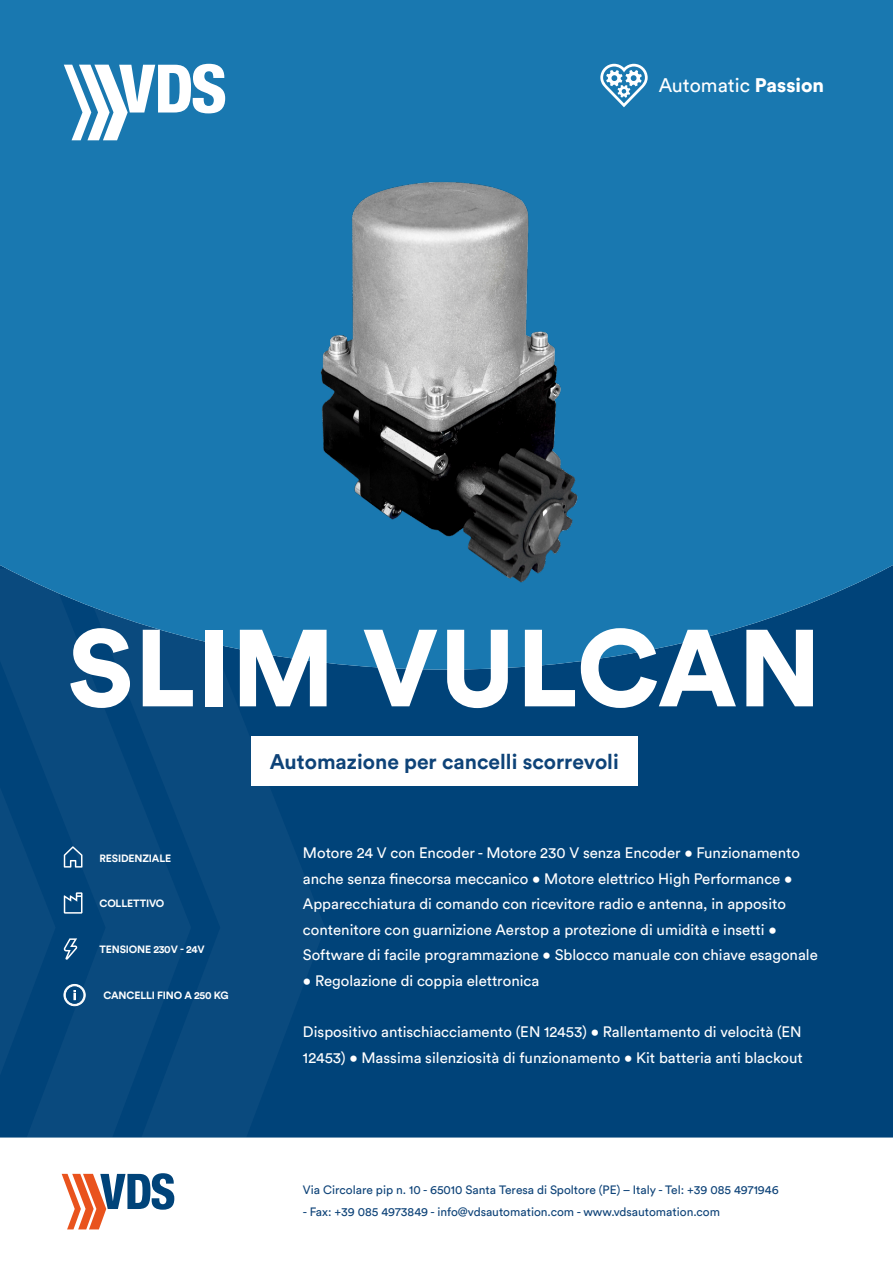
<style>
.page{position:relative;width:893px;height:1263px;background:#fff}
.page>*{position:absolute;margin:0;border:0;box-sizing:border-box;transform-origin:0 0}
.t1{font:900 108px "Circular Std";letter-spacing:.01em;color:#fff}
.t2{font:700 21px "Circular Std";color:#0e4378}
.t3{font:19.5px "Circular Std";color:#fff}
.t4{font:15px/25.5px "Circular Std";color:#fff}
.t5{font:12px "Circular Std";color:#0e4378}
.t6{font:700 10.5px "Circular Std";letter-spacing:-.015em;color:#fff}
.s1{font-weight:900}
</style>
<div class="page">
<div style="left:325px;top:670px;width:568px;height:467px;background:#004379"></div>
<svg style="left:0;top:670px;width:78px;height:467px;background:#05467b"></svg>
<svg style="left:78px;top:670px;width:247px;height:467px;background:#06477c"></svg>
<div style="left:0;top:0;width:893px;height:670px;background:#1978b0"></div>
<img style="left:305px;top:171px;width:283px;height:419px">
<div style="left:251px;top:736px;width:386px;height:50px;background:#fff"></div>
<svg style="left:64px;top:64px;width:161px;height:76px"></svg>
<svg style="left:600px;top:64px;width:48px;height:43px"></svg>
<svg style="left:62px;top:1173px;width:112px;height:56px"></svg>
<svg style="left:64px;top:846px;width:18px;height:21px"></svg>
<svg style="left:64px;top:938px;width:13px;height:22px"></svg>
<svg style="left:64px;top:892px;width:18px;height:22px"></svg>
<svg style="left:64px;top:984px;width:22px;height:22px"></svg>
<h3 class="t3" style="left:659px;top:73px;width:167px">Automatic <span class="s1">Passion</span></h3>
<h1 class="t1" style="left:68px;top:596px;width:755px">SLIM VULCAN</h1>
<p class="t6" style="left:100px;top:852px;width:73px">RESIDENZIALE</p>
<p class="t6" style="left:100px;top:897px;width:66px">COLLETTIVO</p>
<p class="t6" style="left:100px;top:943px;width:107px">TENSIONE 230V - 24V</p>
<p class="t6" style="left:104px;top:989px;width:126px">CANCELLI FINO A 250 KG</p>
<h2 class="t2" style="left:270px;top:747px;width:350px">Automazione per cancelli scorrevoli</h2>
<p class="t4" style="left:303px;top:840px;width:516px">Motore 24 V con Encoder - Motore 230 V senza Encoder • Funzionamento anche senza finecorsa meccanico • Motore elettrico High Performance • Apparecchiatura di comando con ricevitore radio e antenna, in apposito contenitore con guarnizione Aerstop a protezione di umidità e insetti • Software di facile programmazione • Sblocco manuale con chiave esagonale</p>
<p class="t4" style="left:303px;top:968px;width:238px">• Regolazione di coppia elettronica</p>
<p class="t4" style="left:303px;top:1019px;width:501px">Dispositivo antischiacciamento (EN 12453) • Rallentamento di velocità (EN<br>12453) • Massima silenziosità di funzionamento • Kit batteria anti blackout</p>
<p class="t5" style="left:303px;top:1182px;width:477px">Via Circolare pip n. 10 - 65010 Santa Teresa di Spoltore (PE) – Italy - Tel: +39 085 4971946</p>
<p class="t5" style="left:303px;top:1204px;width:419px">- Fax: +39 085 4973849 - info@vdsautomation.com - www.vdsautomation.com</p>
</div>
